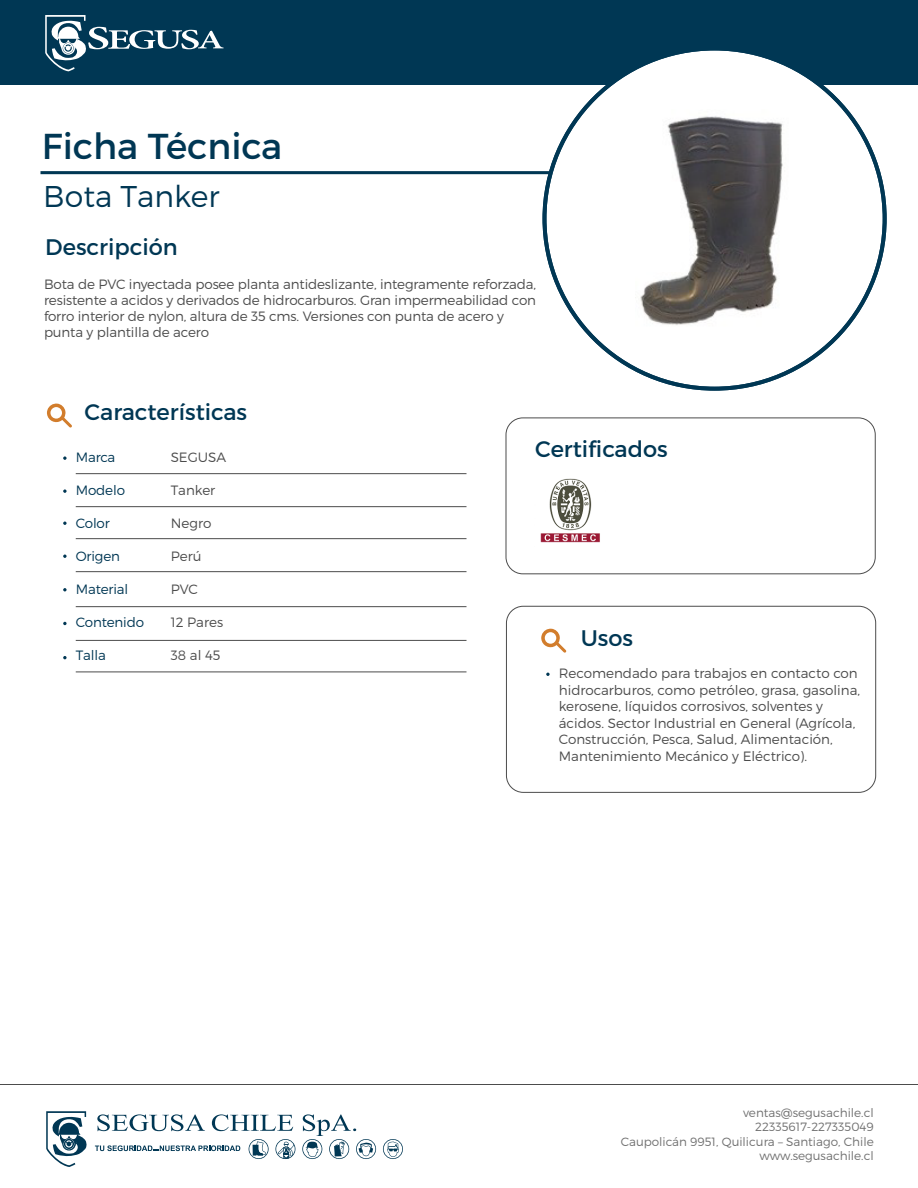
<style>
.page{position:relative;width:918px;height:1188px;background:#fff}
.page>*{position:absolute;margin:0;border:0;box-sizing:border-box;transform-origin:0 0}
.t1{font:36px "Montserrat";color:#003754}
.t2{font:300 30px "Montserrat";color:#003754}
.t3{font:22.5px "Montserrat";color:#003754}
.t4{font:300 13.5px/16.5px "Montserrat";letter-spacing:-.01em;color:#4c4c4c}
.t5{font:300 13.5px "Montserrat";letter-spacing:-.01em;color:#003754}
.t6{font:300 12px/14.4px "Montserrat";color:#707070;text-align:right}
</style>
<div class="page">
<div style="left:0;top:0;width:918px;height:85px;background:#003754"></div>
<svg style="left:45px;top:15px;width:178px;height:56px"></svg>
<hr style="left:0;top:1084px;width:918px;height:1px;background:#4c4c4c">
<svg style="left:275px;top:1139px;width:20px;height:20px"></svg>
<svg style="left:383px;top:1139px;width:20px;height:20px"></svg>
<svg style="left:95px;top:1145px;width:145px;height:6px"></svg>
<svg style="left:249px;top:1139px;width:20px;height:20px"></svg>
<svg style="left:46px;top:1111px;width:41px;height:56px"></svg>
<svg style="left:97px;top:1114px;width:108px;height:17px"></svg>
<svg style="left:212px;top:1114px;width:81px;height:17px"></svg>
<svg style="left:302px;top:1114px;width:74px;height:45px"></svg>
<div style="left:545px;top:48px;width:340px;height:341px;background:#fff;border-radius:50%"></div>
<hr style="left:40px;top:171px;width:510px;height:3px;background:#003754">
<svg style="left:63px;top:456px;width:4px;height:4px"></svg>
<svg style="left:63px;top:489px;width:4px;height:4px"></svg>
<svg style="left:63px;top:522px;width:4px;height:3px"></svg>
<svg style="left:63px;top:555px;width:4px;height:3px"></svg>
<svg style="left:63px;top:588px;width:4px;height:3px"></svg>
<svg style="left:63px;top:622px;width:4px;height:3px"></svg>
<svg style="left:63px;top:656px;width:4px;height:3px"></svg>
<svg style="left:47px;top:403px;width:25px;height:25px"></svg>
<hr style="left:76px;top:473px;width:390px;height:1px;background:#4c4c4c">
<hr style="left:76px;top:506px;width:390px;height:1px;background:#4c4c4c">
<hr style="left:76px;top:538px;width:390px;height:1px;background:#4c4c4c">
<hr style="left:76px;top:571px;width:390px;height:1px;background:#4c4c4c">
<hr style="left:76px;top:606px;width:390px;height:1px;background:#4c4c4c">
<hr style="left:76px;top:640px;width:390px;height:1px;background:#4c4c4c">
<hr style="left:76px;top:672px;width:390px;height:1px;background:#4c4c4c">
<div style="left:506px;top:418px;width:370px;height:156px;border:1px solid #4c4c4c;border-radius:17px"></div>
<img style="left:540px;top:478px;width:60px;height:65px">
<svg style="left:541px;top:628px;width:25px;height:25px"></svg>
<div style="left:506px;top:606px;width:370px;height:187px;border:1px solid #4c4c4c;border-radius:17px"></div>
<svg style="left:546px;top:673px;width:4px;height:3px"></svg>
<img style="left:635px;top:116px;width:148px;height:209px">
<h1 class="t1" style="left:42px;top:124px;width:242px">Ficha Técnica</h1>
<h2 class="t2" style="left:43px;top:178px;width:178px">Bota Tanker</h2>
<h3 class="t3" style="left:45px;top:233px;width:134px">Descripción</h3>
<p class="t4" style="left:44px;top:276px;width:494px">Bota de PVC inyectada posee planta antideslizante, integramente reforzada, resistente a acidos y derivados de hidrocarburos. Gran impermeabilidad con forro interior de nylon, altura de 35 cms. Versiones con punta de acero y punta y plantilla de acero</p>
<h3 class="t3" style="left:84px;top:398px;width:164px">Características</h3>
<p class="t5" style="left:76px;top:449px;width:41px">Marca</p>
<p class="t5" style="left:76px;top:482px;width:51px">Modelo</p>
<p class="t5" style="left:76px;top:515px;width:36px">Color</p>
<p class="t5" style="left:76px;top:548px;width:46px">Origen</p>
<p class="t5" style="left:76px;top:581px;width:54px">Material</p>
<p class="t5" style="left:76px;top:614px;width:70px">Contenido</p>
<p class="t5" style="left:76px;top:647px;width:32px">Talla</p>
<p class="t4" style="left:171px;top:449px;width:57px">SEGUSA</p>
<p class="t4" style="left:171px;top:482px;width:46px">Tanker</p>
<p class="t4" style="left:171px;top:515px;width:42px">Negro</p>
<p class="t4" style="left:171px;top:548px;width:32px">Perú</p>
<p class="t4" style="left:171px;top:581px;width:29px">PVC</p>
<p class="t4" style="left:171px;top:614px;width:54px">12 Pares</p>
<p class="t4" style="left:171px;top:647px;width:51px">38 al 45</p>
<h3 class="t3" style="left:535px;top:436px;width:134px">Certificados</h3>
<h3 class="t3" style="left:581px;top:624px;width:54px">Usos</h3>
<p class="t4" style="left:559px;top:665px;width:303px">Recomendado para trabajos en contacto con hidrocarburos, como petróleo, grasa, gasolina, kerosene, líquidos corrosivos, solventes y ácidos. Sector Industrial en General (Agrícola, Construcción, Pesca, Salud, Alimentación, Mantenimiento Mecánico y Eléctrico).</p>
<p class="t6" style="left:621px;top:1105px;width:255px">ventas@segusachile.cl<br>22335617-227335049<br>Caupolicán 9951, Quilicura – Santiago, Chile www.segusachile.cl</p>
</div>
